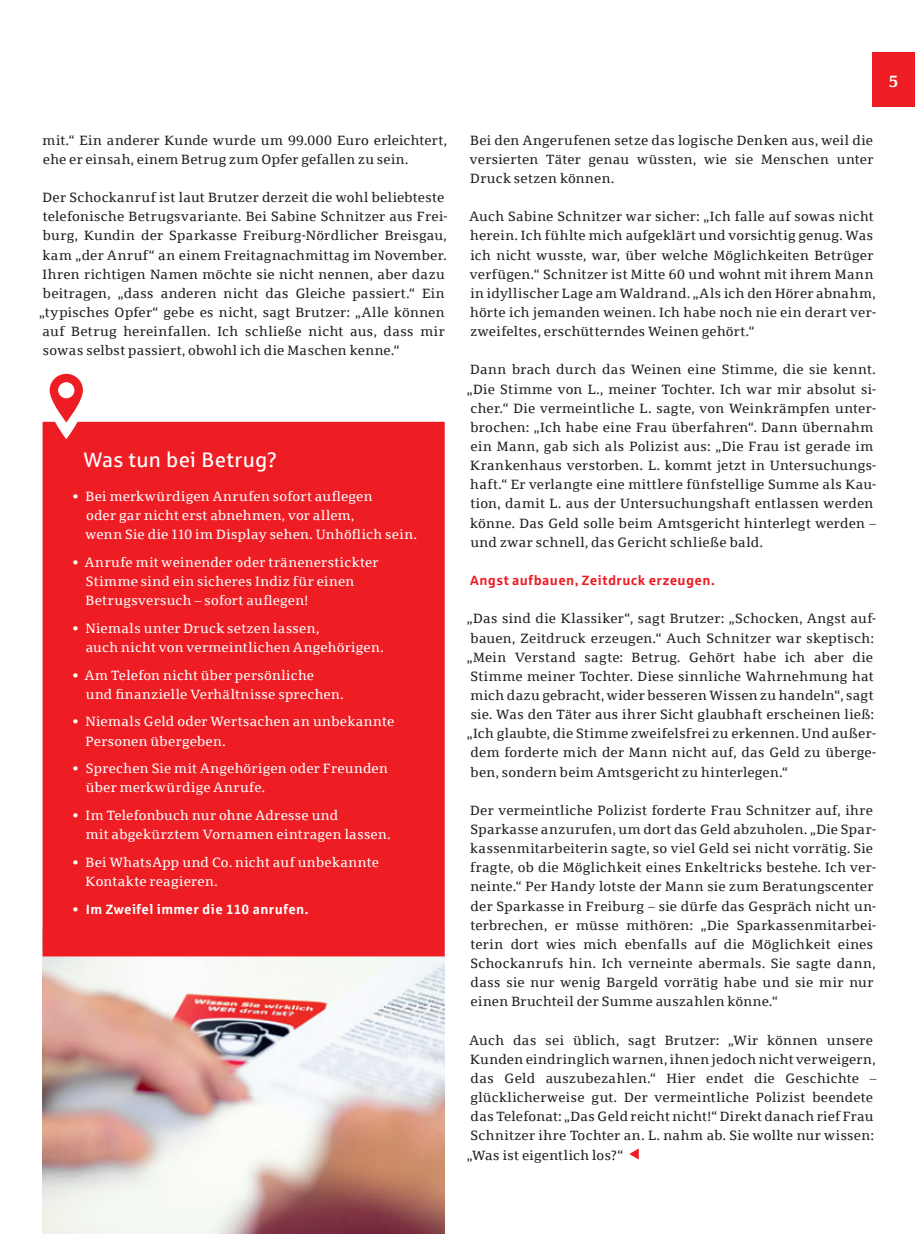
<style>
.page{position:relative;width:915px;height:1234px;background:#fff}
.page>*{position:absolute;margin:0;border:0;box-sizing:border-box;transform-origin:0 0}
._01_Einstiegstext{font:21px "Sparkasse Rg";letter-spacing:.01em;color:#fff}
.t1{font:700 16.5px "Sparkasse Serif";color:#fff}
._02_Text_block{font:13.5px/19.2px "Sparkasse Serif";letter-spacing:.025em;color:#231f20}
.t2{font:13.5px/19.2px "Sparkasse Serif";letter-spacing:.025em;color:#fff}
._02_ZwiTi{font:700 13.5px "Sparkasse Rg";letter-spacing:.03em;color:#ee1d23}
.t3{font:700 13.5px "Sparkasse Rg";letter-spacing:.025em;color:#fff}
.s1{font-family:"Sparkasse Serif";font-weight:400}
</style>
<div class="page">
<div style="left:872px;top:52px;width:42px;height:54px;background:#ee1d23"></div>
<img style="left:43px;top:956px;width:401px;height:277px">
<div style="left:43px;top:421px;width:401px;height:535px;background:#ee1d23"></div>
<svg style="left:629px;top:1149px;width:9px;height:10px"></svg>
<svg style="left:50px;top:374px;width:33px;height:48px"></svg>
<p class="_02_Text_block" style="left:43px;top:130px;width:405px">mit.“ Ein anderer Kunde wurde um 99.000 Euro erleichtert, ehe er einsah, einem Betrug zum Opfer gefallen zu sein.</p>
<p class="_02_Text_block" style="left:39px;top:187px;width:410px">Der Schockanruf ist laut Brutzer derzeit die wohl beliebteste telefonische Betrugsvariante. Bei Sabine Schnitzer aus Frei&shy;burg, Kundin der Sparkasse Freiburg-Nördlicher Breisgau, kam „der Anruf“ an einem Freitagnachmittag im November.<br>Ihren richtigen Namen möchte sie nicht nennen, aber dazu beitragen, „dass anderen nicht das Gleiche passiert.“ Ein „typisches Opfer“ gebe es nicht, sagt Brutzer: „Alle können auf Betrug hereinfallen. Ich schließe nicht aus, dass mir sowas selbst passiert, obwohl ich die Maschen kenne.“</p>
<p class="_01_Einstiegstext" style="left:84px;top:446px;width:195px">Was tun bei Betrug?</p>
<p class="t2" style="left:85px;top:486px;width:333px;text-indent:-13px">• Bei merkwürdigen Anrufen sofort auflegen<br>oder gar nicht erst abnehmen, vor allem,<br>wenn Sie die 110 im Display sehen. Unhöflich sein.</p>
<p class="t2" style="left:85px;top:552px;width:294px;text-indent:-13px">• Anrufe mit weinender oder tränenerstickter<br>Stimme sind ein sicheres Indiz für einen<br>Betrugsversuch – sofort auflegen!</p>
<p class="t2" style="left:86px;top:618px;width:299px;text-indent:-13px">• Niemals unter Druck setzen lassen,<br>auch nicht von vermeintlichen Angehörigen.</p>
<p class="t2" style="left:86px;top:665px;width:259px;text-indent:-13px">• Am Telefon nicht über persönliche und finanzielle Verhältnisse sprechen.</p>
<p class="t2" style="left:85px;top:711px;width:310px;text-indent:-13px">• Niemals Geld oder Wertsachen an unbekannte<br>Personen übergeben.</p>
<p class="t2" style="left:86px;top:758px;width:303px;text-indent:-13px">• Sprechen Sie mit Angehörigen oder Freunden über merkwürdige Anrufe.</p>
<p class="t2" style="left:86px;top:805px;width:306px;text-indent:-13px">• Im Telefonbuch nur ohne Adresse und<br>mit abgekürztem Vornamen eintragen lassen.</p>
<p class="t2" style="left:85px;top:852px;width:295px;text-indent:-13px">• Bei WhatsApp und Co. nicht auf unbekannte<br>Kontakte reagieren.</p>
<p class="t3" style="left:73px;top:900px;width:237px"><span class="s1">•</span> Im Zweifel immer die 110 anrufen.</p>
<p class="t1" style="left:888px;top:71px;width:11px">5</p>
<p class="_02_Text_block" style="left:469px;top:130px;width:405px;text-align:justify">Bei den Angerufenen setze das logische Denken aus, weil die versierten Täter genau wüssten, wie sie Menschen unter Druck setzen können.</p>
<p class="_02_Text_block" style="left:469px;top:207px;width:408px">Auch Sabine Schnitzer war sicher: „Ich falle auf sowas nicht herein. Ich fühlte mich aufgeklärt und vorsichtig genug. Was ich nicht wusste, war, über welche Möglichkeiten Betrüger verfügen.“ Schnitzer ist Mitte 60 und wohnt mit ihrem Mann in idyllischer Lage am Waldrand. „Als ich den Hörer abnahm, hörte ich jemanden weinen. Ich habe noch nie ein derart ver&shy;zweifeltes, erschütterndes Weinen gehört.“</p>
<p class="_02_Text_block" style="left:466px;top:360px;width:411px">Dann brach durch das Weinen eine Stimme, die sie kennt. „Die Stimme von L., meiner Tochter. Ich war mir absolut si&shy;cher.“ Die vermeintliche L. sagte, von Weinkrämpfen unter&shy;brochen: „Ich habe eine Frau überfahren“. Dann übernahm ein Mann, gab sich als Polizist aus: „Die Frau ist gerade im Krankenhaus verstorben. L. kommt jetzt in Untersuchungs&shy;haft.“ Er verlangte eine mittlere fünfstellige Summe als Kau&shy;tion, damit L. aus der Untersuchungshaft entlassen werden könne. Das Geld solle beim Amtsgericht hinterlegt werden – und zwar schnell, das Gericht schließe bald.</p>
<p class="_02_ZwiTi" style="left:470px;top:571px;width:246px">Angst aufbauen, Zeitdruck erzeugen.</p>
<p class="_02_Text_block" style="left:466px;top:608px;width:411px">„Das sind die Klassiker“, sagt Brutzer: „Schocken, Angst auf&shy;bauen, Zeitdruck erzeugen.“ Auch Schnitzer war skeptisch: „Mein Verstand sagte: Betrug. Gehört habe ich aber die Stimme meiner Tochter. Diese sinnliche Wahrnehmung hat mich dazu gebracht, wider besseren Wissen zu handeln“, sagt sie. Was den Täter aus ihrer Sicht glaubhaft erscheinen ließ: „Ich glaubte, die Stimme zweifelsfrei zu erkennen. Und außer&shy;dem forderte mich der Mann nicht auf, das Geld zu überge&shy;ben, sondern beim Amtsgericht zu hinterlegen.“</p>
<p class="_02_Text_block" style="left:470px;top:800px;width:407px">Der vermeintliche Polizist forderte Frau Schnitzer auf, ihre Sparkasse anzurufen, um dort das Geld abzuholen. „Die Spar&shy;kassenmitarbeiterin sagte, so viel Geld sei nicht vorrätig. Sie fragte, ob die Möglichkeit eines Enkeltricks bestehe. Ich ver&shy;neinte.“ Per Handy lotste der Mann sie zum Beratungscenter der Sparkasse in Freiburg – sie dürfe das Gespräch nicht un&shy;terbrechen, er müsse mithören: „Die Sparkassenmitarbei&shy;terin dort wies mich ebenfalls auf die Möglichkeit eines Schockanrufs hin. Ich verneinte abermals. Sie sagte dann, dass sie nur wenig Bargeld vorrätig habe und sie mir nur einen Bruchteil der Summe auszahlen könne.“</p>
<p class="_02_Text_block" style="left:466px;top:1029px;width:411px">Auch das sei üblich, sagt Brutzer: „Wir können unsere Kunden eindringlich warnen, ihnen jedoch nicht verweigern, das Geld auszubezahlen.“ Hier endet die Geschichte – glücklicherweise gut. Der vermeintliche Polizist beendete das Telefonat: „Das Geld reicht nicht!“ Direkt danach rief Frau Schnitzer ihre Tochter an. L. nahm ab. Sie wollte nur wissen: „Was ist eigentlich los?“</p>
</div>
